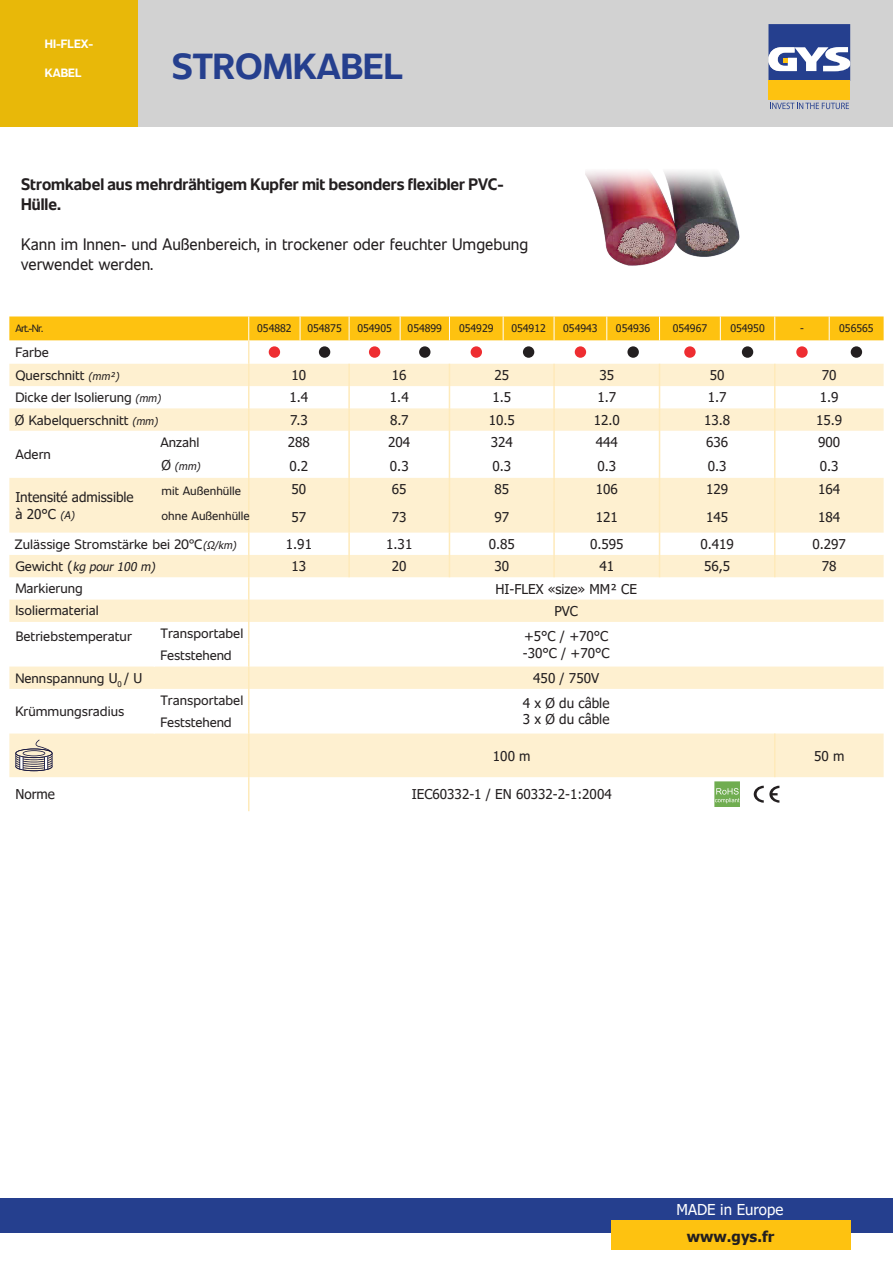
<style>
.page{position:relative;width:893px;height:1263px;background:#fff}
.page>*{position:absolute;margin:0;border:0;box-sizing:border-box;transform-origin:0 0}
.t1{font:700 36px "Unitext";color:#253f8e}
.t2{font:16.5px/19.8px "Unitext";color:#231f20;scale:.95 1}
.t3{font:700 16.5px/19.8px "Unitext";color:#231f20;scale:.95 1}
.t4{font:15px "Tahoma";color:#fff}
.t5{font:700 15px "Tahoma";color:#231f20}
.t6{font:13.5px/16.2px "Tahoma";color:#231f20}
.t7{font:13.5px "Unitext";color:#231f20}
.t8{font:12px/25.5px "Unitext";color:#231f20}
.t9{font:italic 12px "Tahoma";color:#231f20}
.t10{font:700 12px "Unitext";color:#fff}
.t11{font:10.5px "Tahoma";color:#231f20}
.t12{font:10.5px "Unitext";color:#231f20}
.t13{font:italic 10.5px "Tahoma";color:#231f20}
.s1{font-family:"Tahoma";font-style:italic;font-size:10.5px}
.s2{font-family:"Tahoma"}
.s3{font-style:normal;font-size:13.5px}
.s4{font-style:italic;font-size:10.5px}
.s5{font-family:"Unitext";font-style:normal;font-size:13.5px}
</style>
<div class="page">
<div style="left:137px;top:0;width:756px;height:127px;background:#d2d2d2"></div>
<div style="left:0;top:1198px;width:893px;height:34px;background:#253f8e"></div>
<div style="left:768px;top:81px;width:82px;height:19px;background:#fec210"></div>
<svg style="left:768px;top:24px;width:82px;height:57px;background:#6575a9"></svg>
<svg style="left:770px;top:103px;width:79px;height:6px"></svg>
<div style="left:0;top:0;width:137px;height:127px;background:#e8b809"></div>
<div style="left:611px;top:1221px;width:239px;height:29px;background:#fec210"></div>
<svg style="left:9px;top:500px;width:875px;height:277px;fill:#fef1d3"></svg>
<svg style="left:154px;top:622px;width:1px;height:44px"></svg>
<svg style="left:154px;top:689px;width:1px;height:44px"></svg>
<hr style="left:348px;top:500px;width:2px;height:33px;background:#feeaba">
<hr style="left:348px;top:533px;width:2px;height:22px;background:#feeaba">
<hr style="left:348px;top:555px;width:2px;height:22px;background:#feeaba">
<hr style="left:449px;top:500px;width:1px;height:33px;background:#feeaba">
<svg style="left:449px;top:533px;width:1px;height:44px"></svg>
<hr style="left:553px;top:500px;width:2px;height:33px;background:#feeaba">
<hr style="left:553px;top:533px;width:2px;height:22px;background:#feeaba">
<hr style="left:553px;top:555px;width:2px;height:22px;background:#feeaba">
<hr style="left:659px;top:500px;width:1px;height:33px;background:#feeaba">
<svg style="left:659px;top:533px;width:1px;height:44px"></svg>
<hr style="left:248px;top:500px;width:1px;height:33px;background:#feeaba">
<svg style="left:248px;top:533px;width:1px;height:200px"></svg>
<hr style="left:248px;top:733px;width:1px;height:44px;background:#feeaba">
<hr style="left:248px;top:777px;width:1px;height:34px;background:#feeaba">
<hr style="left:774px;top:500px;width:1px;height:33px;background:#feeaba">
<svg style="left:774px;top:533px;width:1px;height:44px"></svg>
<hr style="left:774px;top:733px;width:1px;height:44px;background:#feeaba">
<svg style="left:9px;top:316px;width:875px;height:184px"></svg>
<div style="left:269px;top:346px;width:11px;height:12px;background:#ee2d31;border-radius:50%"></div>
<div style="left:319px;top:346px;width:11px;height:12px;background:#231f20;border-radius:50%"></div>
<div style="left:369px;top:346px;width:11px;height:12px;background:#ee2d31;border-radius:50%"></div>
<div style="left:419px;top:346px;width:11px;height:12px;background:#231f20;border-radius:50%"></div>
<div style="left:471px;top:346px;width:11px;height:12px;background:#ee2d31;border-radius:50%"></div>
<div style="left:523px;top:346px;width:11px;height:12px;background:#231f20;border-radius:50%"></div>
<div style="left:575px;top:346px;width:11px;height:12px;background:#ee2d31;border-radius:50%"></div>
<div style="left:627px;top:346px;width:12px;height:12px;background:#231f20;border-radius:50%"></div>
<div style="left:684px;top:346px;width:12px;height:12px;background:#ee2d31;border-radius:50%"></div>
<div style="left:742px;top:346px;width:11px;height:12px;background:#231f20;border-radius:50%"></div>
<div style="left:796px;top:346px;width:12px;height:12px;background:#ee2d31;border-radius:50%"></div>
<div style="left:851px;top:346px;width:11px;height:12px;background:#231f20;border-radius:50%"></div>
<svg style="left:15px;top:739px;width:38px;height:32px"></svg>
<img style="left:585px;top:171px;width:155px;height:95px">
<svg style="left:754px;top:786px;width:25px;height:17px"></svg>
<svg style="left:714px;top:781px;width:26px;height:26px"></svg>
<p class="t10" style="left:45px;top:35px;width:50px">HI-FLEX-</p>
<p class="t10" style="left:45px;top:64px;width:38px">KABEL</p>
<p class="t1" style="left:172px;top:40px;width:233px">STROMKABEL</p>
<p class="t3" style="left:21px;top:174px;width:510px">Stromkabel aus mehrdrähtigem Kupfer mit besonders flexibler PVC-<br>Hülle.</p>
<p class="t2" style="left:21px;top:233px;width:535px">Kann im Innen- und Außenbereich, in trockener oder feuchter Umgebung verwendet werden.</p>
<p class="t12" style="left:15px;top:321px;width:29px">Art.-Nr.</p>
<p class="t11" style="left:257px;top:322px;width:36px">054882</p>
<p class="t11" style="left:307px;top:322px;width:36px">054875</p>
<p class="t11" style="left:357px;top:322px;width:36px">054905</p>
<p class="t11" style="left:408px;top:322px;width:36px">054899</p>
<p class="t11" style="left:459px;top:322px;width:36px">054929</p>
<p class="t11" style="left:511px;top:322px;width:36px">054912</p>
<p class="t11" style="left:563px;top:322px;width:36px">054943</p>
<p class="t11" style="left:616px;top:322px;width:36px">054936</p>
<p class="t11" style="left:673px;top:322px;width:36px">054967</p>
<p class="t11" style="left:730px;top:322px;width:36px">054950</p>
<p class="t11" style="left:800px;top:322px;width:5px">-</p>
<p class="t11" style="left:839px;top:322px;width:36px">056565</p>
<p class="t7" style="left:15px;top:342px;width:35px">Farbe</p>
<p class="t7" style="left:15px;top:366px;width:108px">Querschnitt <span class="s1">(mm²)</span></p>
<p class="t6" style="left:292px;top:368px;width:16px">10</p>
<p class="t6" style="left:392px;top:368px;width:16px">16</p>
<p class="t6" style="left:494px;top:368px;width:16px">25</p>
<p class="t6" style="left:599px;top:368px;width:16px">35</p>
<p class="t6" style="left:710px;top:368px;width:16px">50</p>
<p class="t6" style="left:822px;top:368px;width:16px">70</p>
<p class="t7" style="left:15px;top:388px;width:150px">Dicke der Isolierung <span class="s1">(mm)</span></p>
<p class="t6" style="left:290px;top:390px;width:20px">1.4</p>
<p class="t6" style="left:390px;top:390px;width:20px">1.4</p>
<p class="t6" style="left:492px;top:390px;width:20px">1.5</p>
<p class="t6" style="left:598px;top:390px;width:20px">1.7</p>
<p class="t6" style="left:708px;top:390px;width:20px">1.7</p>
<p class="t6" style="left:820px;top:390px;width:20px">1.9</p>
<p class="t7" style="left:15px;top:410px;width:147px"><span class="s2">Ø</span> Kabelquerschnitt <span class="s1">(mm)</span></p>
<p class="t6" style="left:290px;top:412px;width:19px">7.3</p>
<p class="t6" style="left:390px;top:412px;width:20px">8.7</p>
<p class="t6" style="left:489px;top:412px;width:28px">10.5</p>
<p class="t6" style="left:594px;top:412px;width:28px">12.0</p>
<p class="t6" style="left:704px;top:412px;width:28px">13.8</p>
<p class="t6" style="left:816px;top:412px;width:28px">15.9</p>
<p class="t7" style="left:15px;top:444px;width:37px">Adern</p>
<p class="t7" style="left:160px;top:432px;width:41px">Anzahl</p>
<p class="t6" style="left:288px;top:435px;width:24px">288</p>
<p class="t6" style="left:388px;top:435px;width:24px">204</p>
<p class="t6" style="left:491px;top:435px;width:24px">324</p>
<p class="t6" style="left:596px;top:435px;width:24px">444</p>
<p class="t6" style="left:706px;top:435px;width:24px">636</p>
<p class="t6" style="left:818px;top:435px;width:24px">900</p>
<p class="t6" style="left:290px;top:458px;width:20px">0.2</p>
<p class="t6" style="left:390px;top:458px;width:20px">0.3</p>
<p class="t6" style="left:492px;top:458px;width:20px">0.3</p>
<p class="t6" style="left:597px;top:458px;width:20px">0.3</p>
<p class="t6" style="left:708px;top:458px;width:20px">0.3</p>
<p class="t6" style="left:820px;top:458px;width:20px">0.3</p>
<p class="t13" style="left:162px;top:460px;width:43px"><span class="s3">Ø</span> (mm)</p>
<p class="t8" style="left:162px;top:477px;width:90px">mit Außenhülle ohne Außenhülle</p>
<p class="t6" style="left:292px;top:482px;width:16px">50</p>
<p class="t6" style="left:392px;top:482px;width:16px">65</p>
<p class="t6" style="left:494px;top:482px;width:16px">85</p>
<p class="t6" style="left:596px;top:482px;width:24px">106</p>
<p class="t6" style="left:706px;top:482px;width:24px">129</p>
<p class="t6" style="left:818px;top:482px;width:24px">164</p>
<p class="t6" style="left:15px;top:490px;width:120px">Intensité admissible à 20°C <span class="s4">(A)</span></p>
<p class="t6" style="left:292px;top:509px;width:16px">57</p>
<p class="t6" style="left:392px;top:509px;width:16px">73</p>
<p class="t6" style="left:494px;top:509px;width:16px">97</p>
<p class="t6" style="left:596px;top:509px;width:24px">121</p>
<p class="t6" style="left:706px;top:509px;width:24px">145</p>
<p class="t6" style="left:818px;top:509px;width:24px">184</p>
<p class="t7" style="left:15px;top:534px;width:225px">Zulässige Stromstärke bei 20°C<span class="s1">(Ω/km)</span></p>
<p class="t6" style="left:286px;top:537px;width:28px">1.91</p>
<p class="t6" style="left:386px;top:537px;width:28px">1.31</p>
<p class="t6" style="left:489px;top:537px;width:28px">0.85</p>
<p class="t6" style="left:590px;top:537px;width:35px">0.595</p>
<p class="t6" style="left:700px;top:537px;width:35px">0.419</p>
<p class="t6" style="left:812px;top:537px;width:35px">0.297</p>
<p class="t9" style="left:15px;top:559px;width:144px"><span class="s5">Gewicht</span> <span class="s3">(</span>kg pour100 m)</p>
<p class="t6" style="left:292px;top:559px;width:16px">13</p>
<p class="t6" style="left:392px;top:559px;width:16px">20</p>
<p class="t6" style="left:494px;top:559px;width:16px">30</p>
<p class="t6" style="left:599px;top:559px;width:16px">41</p>
<p class="t6" style="left:704px;top:559px;width:28px">56,5</p>
<p class="t6" style="left:822px;top:559px;width:16px">78</p>
<p class="t7" style="left:15px;top:579px;width:69px">Markierung</p>
<p class="t6" style="left:495px;top:581px;width:143px">HI-FLEX «size» MM² CE</p>
<p class="t7" style="left:15px;top:601px;width:85px">Isoliermaterial</p>
<p class="t6" style="left:554px;top:604px;width:25px">PVC</p>
<p class="t7" style="left:16px;top:626px;width:118px">Betriebstemperatur</p>
<p class="t7" style="left:160px;top:623px;width:84px">Transportabel</p>
<p class="t6" style="left:524px;top:629px;width:86px">+5°C / +70°C</p>
<p class="t7" style="left:160px;top:646px;width:73px">Feststehend</p>
<p class="t6" style="left:523px;top:645px;width:88px">-30°C / +70°C</p>
<p class="t7" style="left:15px;top:668px;width:129px">Nennspannung <span class="s2">U</span><sub>0</sub> <span class="s2">/ U</span></p>
<p class="t6" style="left:533px;top:671px;width:67px">450 / 750V</p>
<p class="t7" style="left:15px;top:701px;width:110px">Krümmungsradius</p>
<p class="t7" style="left:160px;top:690px;width:84px">Transportabel</p>
<p class="t6" style="left:523px;top:696px;width:88px">4 x Ø du câble</p>
<p class="t7" style="left:160px;top:712px;width:73px">Feststehend</p>
<p class="t6" style="left:523px;top:712px;width:88px">3 x Ø du câble</p>
<p class="t6" style="left:493px;top:748px;width:39px">100 m</p>
<p class="t6" style="left:814px;top:748px;width:32px">50 m</p>
<p class="t6" style="left:15px;top:787px;width:41px">Norme</p>
<p class="t6" style="left:412px;top:787px;width:201px">IEC60332-1 / EN 60332-2-1:2004</p>
<p class="t4" style="left:676px;top:1199px;width:108px">MADE in Europe</p>
<p class="t5" style="left:687px;top:1226px;width:89px">www.gys.fr</p>
</div>
